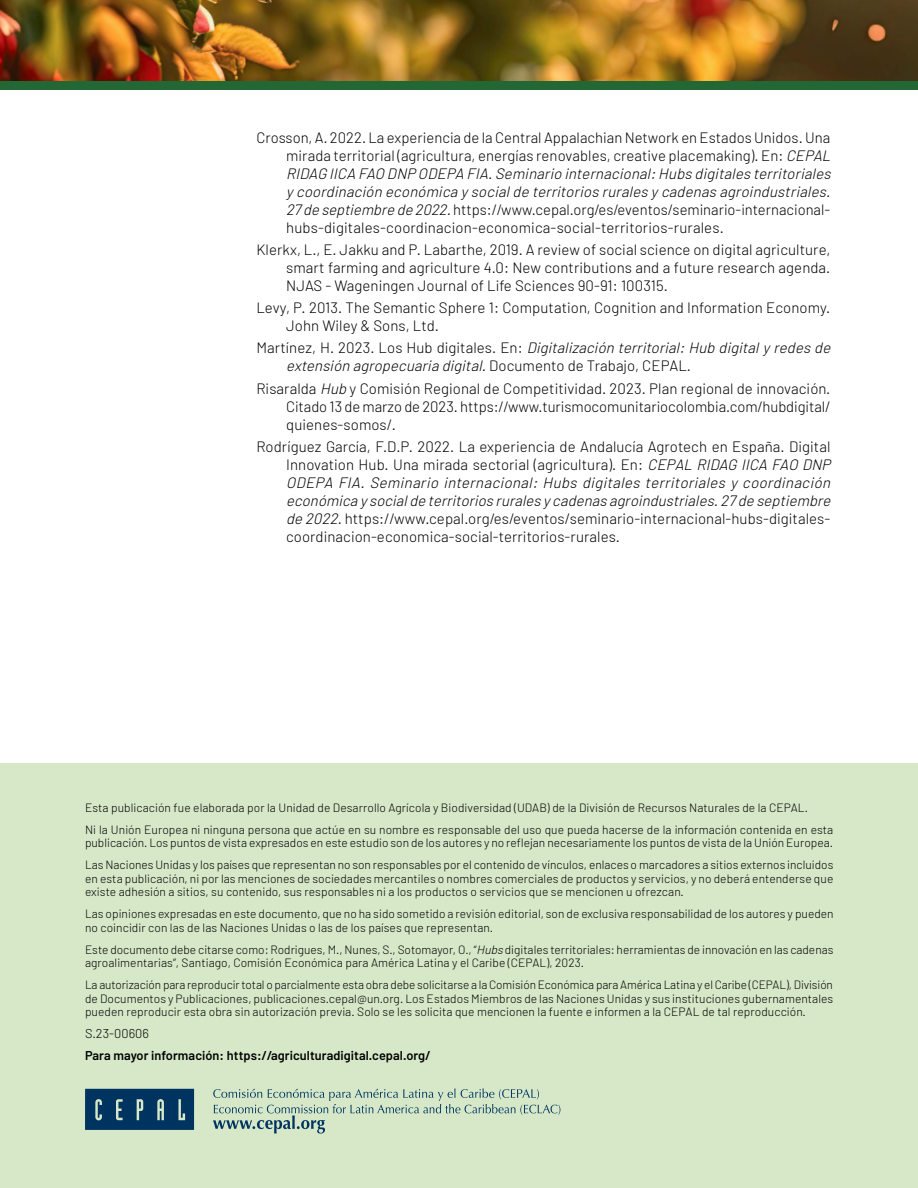
<style>
.page{position:relative;width:918px;height:1188px;background:#fff}
.page>*{position:absolute;margin:0;border:0;box-sizing:border-box;transform-origin:0 0}
.t1{font:300 15px/18px "Barlow";letter-spacing:.005em;color:#000}
.t2{font:italic 300 15px/18px "Barlow";color:#000}
.t3{font:600 12.75px "Barlow";letter-spacing:.005em;color:#000}
.t4{font:300 12.75px "Barlow";letter-spacing:.005em;color:#000}
.t5{font:300 12px/13.5px "Barlow";letter-spacing:.005em;color:#000}
.s1{font-style:italic}
.s2{font-style:normal}
</style>
<div class="page">
<img style="left:0;top:0;width:918px;height:81px">
<div style="left:0;top:81px;width:918px;height:8px;background:#236834"></div>
<div style="left:0;top:763px;width:918px;height:425px;background:#d6e8c8"></div>
<svg style="left:85px;top:1089px;width:109px;height:41px;background:#14456a"></svg>
<svg style="left:213px;top:1089px;width:347px;height:45px"></svg>
<p class="t1" style="left:286px;top:128px;width:550px;text-indent:-30px">Crosson, A<span class="s1">.</span>2022. La experiencia de la Central Appalachian Network en Estados Unidos. Una mirada territorial (agricultura, energías renovables, creative placemaking). En: <span class="s1">CEPAL RIDAG IICA FAO DNP ODEPA FIA.Seminario internacional:Hubs digitales territoriales y coordinación económica y socialde territorios rurales y cadenas agroindustriales.<br>27de septiembre de 2022.</span>https://www.cepal.org/es/eventos/seminario-internacional&shy;hubs-digitales-coordinacion-economica-social-territorios-rurales.</p>
<p class="t1" style="left:286px;top:240px;width:546px;text-align:justify;text-indent:-30px">Klerkx, L., E. Jakku and P. Labarthe, 2019. A review of social science on digital agriculture, smart farming and agriculture 4.0: New contributions and a future research agenda.<br>NJAS - Wageningen Journal of Life Sciences 90-91: 100315.</p>
<p class="t1" style="left:286px;top:298px;width:546px;text-indent:-30px">Levy, P. 2013. The Semantic Sphere 1: Computation, Cognition and Information Economy.<br>John Wiley &amp; Sons, Ltd.</p>
<p class="t2" style="left:286px;top:339px;width:550px;text-indent:-30px"><span class="s2">M a rt í n e z , H . 2 0 2 3 . L o s H u b d i g i t a l e s . E n :</span> Digitalización territorial:Hub digitalyredes de extensión agropecuaria digital.<span class="s2">D o c u m e n t o d e T ra b aj o , C E PA L .</span></p>
<p class="t1" style="left:286px;top:379px;width:546px;text-align:justify;text-indent:-30px">Risaralda <span class="s1">Hub</span> y Comisión Regional de Competitividad. 2023. Plan regional de innovación.<br>Citado 13 de marzo de 2023. https://www.turismocomunitariocolombia.com/hubdigital/ quienes-somos/.</p>
<p class="t1" style="left:286px;top:437px;width:550px;text-indent:-30px">Rodríguez García, F.D.P. 2022. La experiencia de Andalucía Agrotech en España. Digital Innovation Hub. Una mirada sectorial (agricultura). En: <span class="s1">CEPAL RIDAG IICA FAO DNP ODEPA FIA. Seminario internacional: Hubs digitales territoriales y coordinación económica ysocialde territorios rurales ycadenas agroindustriales.27 de septiembre de 2022</span>. https://www.cepal.org/es/eventos/seminario-internacional-hubs-digitales&shy;coordinacion-economica-social-territorios-rurales.</p>
<p class="t5" style="left:85px;top:796px;width:750px;line-height:22px">Esta publicación fue elaborada por la Unidad de Desarrollo Agrícola y Biodiversidad (UDAB) de la División de Recursos Naturales de la CEPAL.<br>Ni la Unión Europea ni ninguna persona que actúe en su nombre es responsable del uso que pueda hacerse de la información contenida en esta</p>
<p class="t5" style="left:85px;top:832px;width:750px;line-height:22px">publicación. Los puntos de vista expresados en este estudio son de los autores y no reflejan necesariamente los puntos de vista de la Unión Europea.<br>Las Naciones Unidas y los países que representan no son responsables por el contenido de vínculos, enlaces o marcadores a sitios externos incluidos</p>
<p class="t5" style="left:85px;top:871px;width:750px">en esta publicación, ni por las menciones de sociedades mercantiles o nombres comerciales de productos y servicios, y no deberá entenderse que existe adhesión a sitios, su contenido, sus responsables ni a los productos o servicios que se mencionen u ofrezcan.</p>
<p class="t5" style="left:85px;top:907px;width:750px">Las opiniones expresadas en este documento, que no ha sido sometido a revisión editorial, son de exclusiva responsabilidad de los autores y pueden no coincidir con las de las Naciones Unidas o las de los países que representan.</p>
<p class="t5" style="left:85px;top:942px;width:750px">Este documento debe citarse como: Rodrigues, M., Nunes, S., Sotomayor, O., “<span class="s1">Hubs</span> digitales territoriales: herramientas de innovación en las cadenas agroalimentarias”, Santiago, Comisión Económica para América Latina y el Caribe (CEPAL), 2023.</p>
<p class="t5" style="left:85px;top:978px;width:750px;text-align:justify">La autorización para reproducir total o parcialmente esta obra debe solicitarse a la Comisión Económica para América Latina y el Caribe (CEPAL), División de Documentos y Publicaciones, publicaciones.cepal@un.org. Los Estados Miembros de las Naciones Unidas y sus instituciones gubernamentales pueden reproducir esta obra sin autorización previa. Solo se les solicita que mencionen la fuente e informen a la CEPAL de tal reproducción.</p>
<p class="t4" style="left:85px;top:1026px;width:66px">S.23-00606</p>
<p class="t3" style="left:85px;top:1048px;width:347px">Para mayor información: https://agriculturadigital.cepal.org/</p>
</div>
